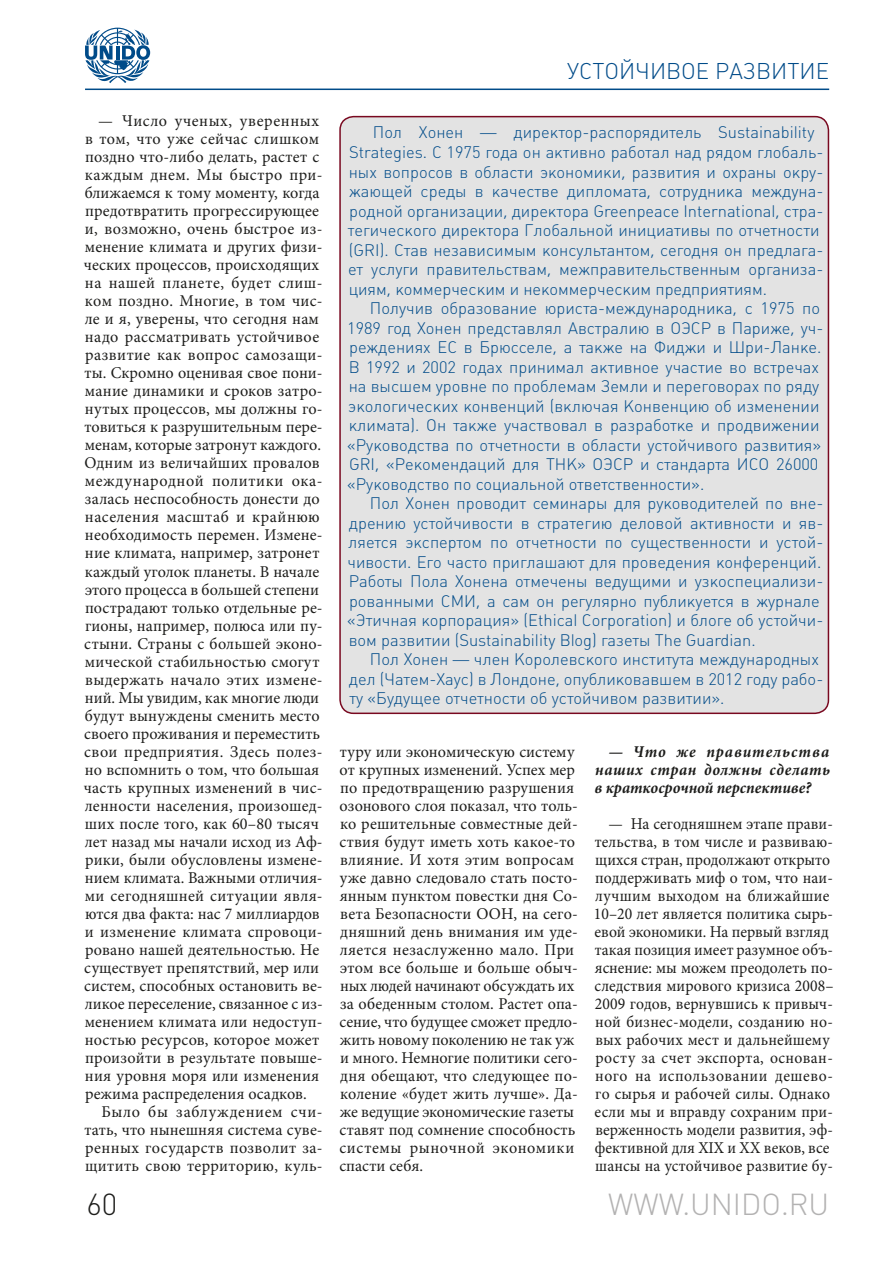
<style>
.page{position:relative;width:893px;height:1263px;background:#fff}
.page>*{position:absolute;margin:0;border:0;box-sizing:border-box;transform-origin:0 0}
.t1{font:30px "Plumb Light C";color:#b3b2b2}
.t2{font:30px "Plumb Light C";color:#1d1d1b}
.t3{font:22.5px "Plumb Light C";color:#004b89}
.t4{font:16.5px/18px "Minion Pro";letter-spacing:.01em;color:#1d1d1b}
.t5{font:16.5px/19.5px "Plumb Light C";color:#004b89}
.t6{font:16.5px/18px "Minion Pro";letter-spacing:.01em;color:#1d1d1b;scale:.95 1}
.t7{font:italic 700 16.5px/18px "Minion Pro";letter-spacing:.01em;color:#1d1d1b;text-align:justify;scale:.95 1}
</style>
<div class="page">
<hr style="left:85px;top:89px;width:744px;height:1px;background:#004b89">
<div style="left:340px;top:117px;width:488px;height:596px;background:#e3e3e3;border-radius:14px"></div>
<div style="left:339px;top:116px;width:490px;height:598px;border:2px solid #790920;border-radius:14px"></div>
<svg style="left:85px;top:28px;width:65px;height:55px"></svg>
<p class="t4" style="left:98px;top:112px;width:223px">— Число ученых, уверенных</p>
<p class="t4" style="left:85px;top:130px;width:235px">в том, что уже сейчас слишком</p>
<p class="t4" style="left:85px;top:148px;width:236px">поздно что-либо делать, растет с</p>
<p class="t4" style="left:85px;top:166px;width:239px">каждым днем. Мы быстро при-</p>
<p class="t4" style="left:85px;top:184px;width:236px">ближаемся к тому моменту, когда</p>
<p class="t4" style="left:85px;top:202px;width:236px">предотвратить прогрессирующее</p>
<p class="t4" style="left:85px;top:220px;width:239px">и, возможно, очень быстрое из-</p>
<p class="t4" style="left:85px;top:238px;width:239px">менение климата и других физи-</p>
<p class="t4" style="left:84px;top:256px;width:237px">ческих процессов, происходящих</p>
<p class="t4" style="left:85px;top:274px;width:239px">на нашей планете, будет слиш-</p>
<p class="t4" style="left:85px;top:292px;width:239px">ком поздно. Многие, в том чис-</p>
<p class="t4" style="left:85px;top:310px;width:236px">ле и я, уверены, что сегодня нам</p>
<p class="t4" style="left:85px;top:328px;width:236px">надо рассматривать устойчивое</p>
<p class="t4" style="left:85px;top:346px;width:239px">развитие как вопрос самозащи-</p>
<p class="t4" style="left:85px;top:364px;width:240px">ты. Скромно оценивая свое пони-</p>
<p class="t4" style="left:85px;top:382px;width:239px">мание динамики и сроков затро-</p>
<p class="t4" style="left:85px;top:400px;width:239px">нутых процессов, мы должны го-</p>
<p class="t4" style="left:85px;top:418px;width:240px">товиться к разрушительным пере-</p>
<p class="t4" style="left:85px;top:436px;width:238px">менам, которые затронут каждого.</p>
<p class="t4" style="left:84px;top:454px;width:237px">Одним из величайших провалов</p>
<p class="t4" style="left:85px;top:472px;width:239px">международной политики ока-</p>
<p class="t4" style="left:85px;top:490px;width:236px">залась неспособность донести до</p>
<p class="t4" style="left:85px;top:508px;width:236px">населения масштаб и крайнюю</p>
<p class="t4" style="left:85px;top:526px;width:239px">необходимость перемен. Измене-</p>
<p class="t4" style="left:85px;top:544px;width:236px">ние климата, например, затронет</p>
<p class="t4" style="left:85px;top:562px;width:236px">каждый уголок планеты. В начале</p>
<p class="t4" style="left:85px;top:580px;width:236px">этого процесса в большей степени</p>
<p class="t4" style="left:85px;top:598px;width:239px">пострадают только отдельные ре-</p>
<p class="t4" style="left:85px;top:616px;width:239px">гионы, например, полюса или пу-</p>
<p class="t4" style="left:84px;top:634px;width:240px">стыни. Страны с большей эконо-</p>
<p class="t4" style="left:85px;top:652px;width:236px">мической стабильностью смогут</p>
<p class="t4" style="left:85px;top:670px;width:239px">выдержать начало этих измене-</p>
<p class="t4" style="left:85px;top:688px;width:236px">ний. Мы увидим, как многие люди</p>
<p class="t4" style="left:85px;top:706px;width:237px">будут вынуждены сменить место</p>
<p class="t4" style="left:84px;top:724px;width:237px">своего проживания и переместить</p>
<p class="t4" style="left:84px;top:742px;width:240px">свои предприятия. Здесь полез-</p>
<p class="t4" style="left:85px;top:760px;width:236px">но вспомнить о том, что большая</p>
<p class="t4" style="left:84px;top:778px;width:240px">часть крупных изменений в чис-</p>
<p class="t4" style="left:85px;top:796px;width:239px">ленности населения, произошед-</p>
<p class="t4" style="left:85px;top:814px;width:236px">ших после того, как 60–80 тысяч</p>
<p class="t4" style="left:85px;top:832px;width:239px">лет назад мы начали исход из Аф-</p>
<p class="t4" style="left:85px;top:850px;width:239px">рики, были обусловлены измене-</p>
<p class="t4" style="left:85px;top:868px;width:239px">нием климата. Важными отличия-</p>
<p class="t4" style="left:85px;top:886px;width:239px">ми сегодняшней ситуации явля-</p>
<p class="t4" style="left:85px;top:904px;width:236px">ются два факта: нас 7 миллиардов</p>
<p class="t4" style="left:85px;top:922px;width:239px">и изменение климата спровоци-</p>
<p class="t4" style="left:85px;top:940px;width:235px">ровано нашей деятельностью. Не</p>
<p class="t4" style="left:84px;top:958px;width:236px">существует препятствий, мер или</p>
<p class="t4" style="left:84px;top:976px;width:240px">систем, способных остановить ве-</p>
<p class="t4" style="left:85px;top:994px;width:239px">ликое переселение, связанное с из-</p>
<p class="t4" style="left:85px;top:1012px;width:239px">менением климата или недоступ-</p>
<p class="t4" style="left:85px;top:1030px;width:236px">ностью ресурсов, которое может</p>
<p class="t4" style="left:85px;top:1048px;width:239px">произойти в результате повыше-</p>
<p class="t4" style="left:85px;top:1066px;width:236px">ния уровня моря или изменения</p>
<p class="t4" style="left:85px;top:1084px;width:223px">режима распределения осадков.</p>
<p class="t4" style="left:101px;top:1102px;width:223px">Было бы заблуждением счи-</p>
<p class="t4" style="left:85px;top:1120px;width:240px">тать, что нынешняя система суве-</p>
<p class="t4" style="left:85px;top:1138px;width:239px">ренных государств позволит за-</p>
<p class="t4" style="left:85px;top:1156px;width:239px">щитить свою территорию, куль-</p>
<h2 class="t3" style="left:567px;top:58px;width:264px">УСТОЙЧИВОЕ РАЗВИТИЕ</h2>
<p class="t5" style="left:348px;top:123px;width:477px;text-indent:25px">Пол Хонен — директор-распорядитель Sustainability Strategies. С 1975 года он активно работал над рядом глобаль&shy;ных вопросов в области экономики, развития и охраны окру&shy;жающей среды в качестве дипломата, сотрудника междуна&shy;родной организации, директора Greenpeace International, стра&shy;тегического директора Глобальной инициативы по отчетности (GRI). Став независимым консультантом, сегодня он предлага&shy;ет услуги правительствам, межправительственным организа&shy;циям, коммерческим и некоммерческим предприятиям.</p>
<p class="t5" style="left:347px;top:299px;width:478px;text-indent:23px">Получив образование юриста-международника, с 1975 по 1989 год Хонен представлял Австралию в ОЭСР в Париже, уч&shy;реждениях ЕС в Брюсселе, а также на Фиджи и Шри-Ланке.<br>В 1992 и 2002 годах принимал активное участие во встречах на высшем уровне по проблемам Земли и переговорах по ряду экологических конвенций (включая Конвенцию об изменении климата). Он также участвовал в разработке и продвижении «Руководства по отчетности в области устойчивого развития» GRI, «Рекомендаций для ТНК» ОЭСР и стандарта ИСО 26000 «Руководство по социальной ответственности».</p>
<p class="t5" style="left:347px;top:494px;width:478px;text-indent:23px">Пол Хонен проводит семинары для руководителей по вне&shy;дрению устойчивости в стратегию деловой активности и яв&shy;ляется экспертом по отчетности по существенности и устой&shy;чивости. Его часто приглашают для проведения конференций.<br>Работы Пола Хонена отмечены ведущими и узкоспециализи&shy;рованными СМИ, а сам он регулярно публикуется в журнале «Этичная корпорация» (Ethical Corporation) и блоге об устойчи&shy;вом развитии (Sustainability Blog) газеты The Guardian.</p>
<p class="t5" style="left:349px;top:650px;width:476px;text-indent:21px">Пол Хонен — член Королевского института международных дел (Чатем-Хаус) в Лондоне, опубликовавшем в 2012 году рабо&shy;ту «Будущее отчетности об устойчивом развитии».</p>
<p class="t4" style="left:339px;top:742px;width:240px">туру или экономическую систему от крупных изменений. Успех мер по предотвращению разрушения озонового слоя показал, что толь&shy;ко решительные совместные дей&shy;ствия будут иметь хоть какое-то влияние. И хотя этим вопросам уже давно следовало стать посто&shy;янным пунктом повестки дня Со&shy;вета Безопасности ООН</p>
<p class="t4" style="left:339px;top:904px;width:240px;text-indent:174px">, на сего&shy;дняшний день внимания им уде&shy;ляется незаслуженно мало. При этом все больше и больше обыч&shy;ных людей начинают обсуждать их за обеденным столом. Растет опа&shy;сение, что будущее сможет предло&shy;жить новому поколению не так уж и много. Немногие политики сего&shy;дня обещают, что следующее по&shy;коление «будет жить лучше». Да&shy;же ведущие экономические газеты ставят под сомнение способность системы рыночной экономики спасти себя.</p>
<p class="t7" style="left:594px;top:742px;width:249px;text-indent:14px">— Что же правительства наших стран должны сделать в краткосрочной перспективе?</p>
<p class="t6" style="left:594px;top:814px;width:254px;text-indent:15px">— На сегодняшнем этапе прави&shy;тельства, в том числе и развиваю&shy;щихся стран, продолжают открыто поддерживать миф о том, что наи&shy;лучшим выходом на ближайшие<br>10–20 лет является политика сырь&shy;евой экономики. На первый взгляд такая позиция имеет разумное объ&shy;яснение: мы можем преодолеть по&shy;следствия мирового кризиса 2008–<br>2009 годов, вернувшись к привыч&shy;ной бизнес-модели, созданию но&shy;вых рабочих мест и дальнейшему росту за счет экспорта, основан&shy;ного на использовании дешево&shy;го сырья и рабочей силы. Однако если мы и вправду сохраним при&shy;верженность модели развития, эф&shy;фективной для XIX и XX веков, все шансы на устойчивое развитие бу-</p>
<h1 class="t2" style="left:86px;top:1187px;width:32px">60</h1>
<h1 class="t1" style="left:608px;top:1187px;width:223px">WWW.UNIDO.RU</h1>
</div>
